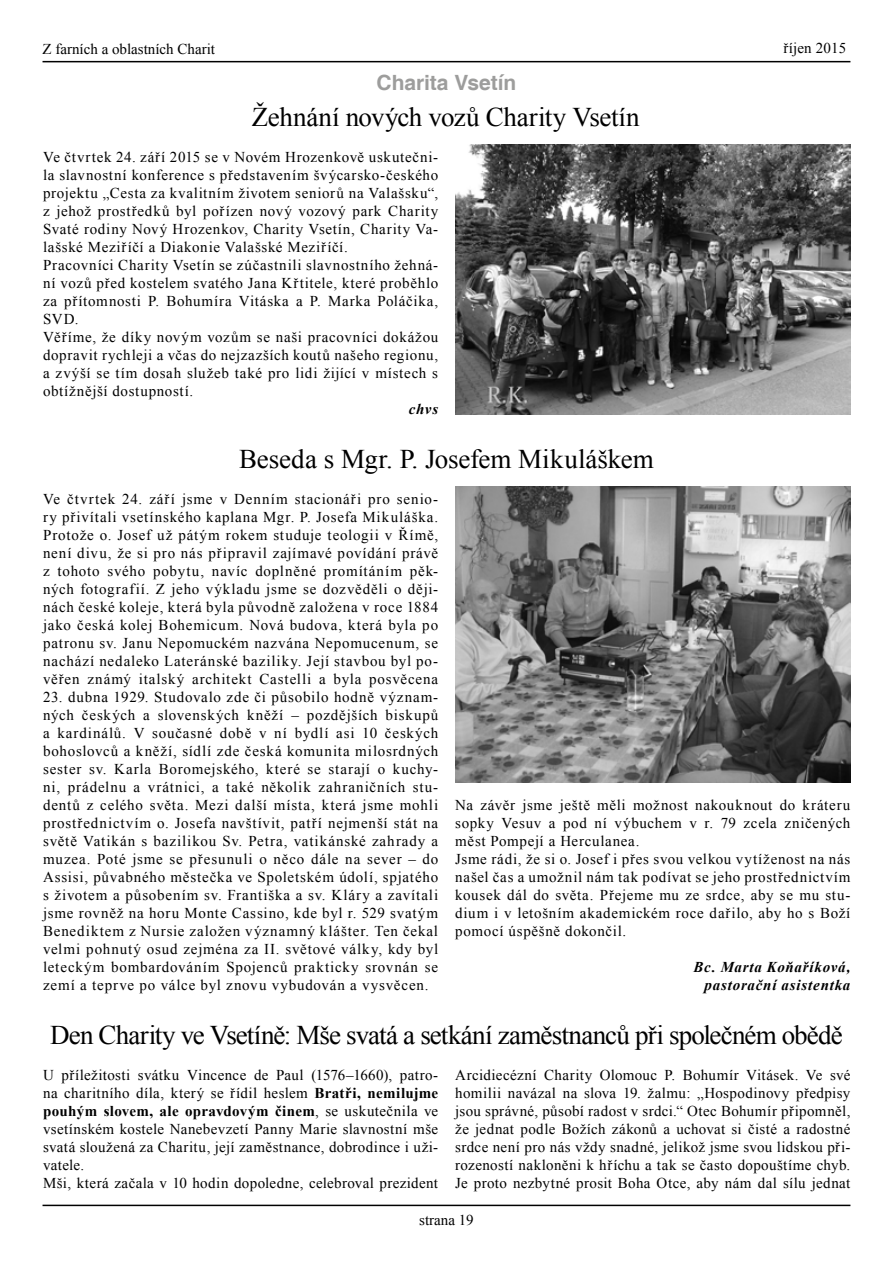
<style>
.page{position:relative;width:893px;height:1263px;background:#fff}
.page>*{position:absolute;margin:0;border:0;box-sizing:border-box;transform-origin:0 0}
.t1{font:27px "Times New Roman";letter-spacing:-.02em;color:#000}
.t2{font:27px "Times New Roman";color:#000}
.t3{font:700 21px "Helvetica";color:#9d9d9c}
.t4{font:15px/18px "Times New Roman";letter-spacing:.04em;color:#000;text-align:justify}
.t5{font:italic 700 15px/18px "Times New Roman";letter-spacing:.05em;color:#000;text-align:right}
.t6{font:15px "Times New Roman";color:#000}
.t7{font:15px "Times New Roman";letter-spacing:.01em;color:#000}
.s1{font-weight:700}
</style>
<div class="page">
<hr style="left:43px;top:1205px;width:807px;height:1px;background:#000">
<hr style="left:43px;top:61px;width:807px;height:1px;background:#000">
<img style="left:455px;top:144px;width:395px;height:270px">
<img style="left:455px;top:486px;width:395px;height:297px">
<p class="t6" style="left:43px;top:38px;width:174px">Z farních a oblastních Charit</p>
<h2 class="t3" style="left:377px;top:70px;width:141px">Charita Vsetín</h2>
<h1 class="t1" style="left:252px;top:98px;width:390px">Žehnání nových vozů Charity Vsetín</h1>
<p class="t4" style="left:43px;top:148px;width:397px;text-align:left">Ve čtvrtek 24. září 2015 se v Novém Hrozenkově uskutečni&shy;la slavnostní konference s představením švýcarsko-českého projektu „Cesta za kvalitním životem seniorů na Valašsku“, z jehož prostředků byl pořízen nový vozový park Charity Svaté rodiny Nový Hrozenkov, Charity Vsetín, Charity Va&shy;lašské Meziříčí a Diakonie Valašské Meziříčí.<br>Pracovníci Charity Vsetín se zúčastnili slavnostního žehná&shy;ní vozů před kostelem svatého Jana Křtitele, které proběhlo za přítomnosti P. Bohumíra Vitáska a P. Marka Poláčika, SVD.<br>Věříme, že díky novým vozům se naši pracovníci dokážou dopravit rychleji a včas do nejzazších koutů našeho regionu, a zvýší se tím dosah služeb také pro lidi žijící v místech s obtížnější dostupností.</p>
<p class="t5" style="left:409px;top:400px;width:31px">chvs</p>
<h1 class="t2" style="left:239px;top:440px;width:416px">Beseda s Mgr. P. Josefem Mikuláškem</h1>
<p class="t7" style="left:784px;top:37px;width:64px">říjen 2015</p>
<p class="t4" style="left:43px;top:490px;width:397px">Ve čtvrtek 24. září jsme v Denním stacionáři pro senio&shy;ry přivítali vsetínského kaplana Mgr. P. Josefa Mikuláška.<br>Protože o. Josef už pátým rokem studuje teologii v Římě, není divu, že si pro nás připravil zajímavé povídání právě z tohoto svého pobytu, navíc doplněné promítáním pěk&shy;ných fotografií. Z jeho výkladu jsme se dozvěděli o ději&shy;nách české koleje, která byla původně založena v roce 1884 jako česká kolej Bohemicum. Nová budova, která byla po patronu sv. Janu Nepomuckém nazvána Nepomucenum, se nachází nedaleko Lateránské baziliky. Její stavbou byl po&shy;věřen známý italský architekt Castelli a byla posvěcena</p>
<p class="t4" style="left:43px;top:688px;width:397px">23. dubna 1929. Studovalo zde či působilo hodně význam&shy;ných českých a slovenských kněží – pozdějších biskupů a kardinálů. V současné době v ní bydlí asi 10 českých bohoslovců a kněží, sídlí zde česká komunita milosrdných sester sv. Karla Boromejského, které se starají o kuchy&shy;ni, prádelnu a vrátnici, a také několik zahraničních stu&shy;dentů z celého světa. Mezi další místa, která jsme mohli prostřednictvím o. Josefa navštívit, patří nejmenší stát na světě Vatikán s bazilikou Sv. Petra, vatikánské zahrady a muzea. Poté jsme se přesunuli o něco dále na sever – do Assisi, půvabného městečka ve Spoletském údolí, spjatého s životem a působením sv. Františka a sv. Kláry a zavítali jsme rovněž na horu Monte Cassino, kde byl r. 529 svatým Benediktem z Nursie založen významný klášter. Ten čekal velmi pohnutý osud zejména za II. světové války, kdy byl leteckým bombardováním Spojenců prakticky srovnán se zemí a teprve po válce byl znovu vybudován a vysvěcen.</p>
<p class="t4" style="left:455px;top:796px;width:397px;text-align:left">Na závěr jsme ještě měli možnost nakouknout do kráteru sopky Vesuv a pod ní výbuchem v r. 79 zcela zničených měst Pompejí a Herculanea.<br>Jsme rádi, že si o. Josef i přes svou velkou vytíženost na nás našel čas a umožnil nám tak podívat se jeho prostřednictvím kousek dál do světa. Přejeme mu ze srdce, aby se mu stu&shy;dium i v letošním akademickém roce dařilo, aby ho s Boží pomocí úspěšně dokončil.</p>
<p class="t5" style="left:694px;top:958px;width:158px">Bc. Marta Koňaříková, pastorační asistentka</p>
<h1 class="t1" style="left:50px;top:1016px;width:794px">Den Charity ve Vsetíně: Mše svatá a setkání zaměstnanců při společném obědě</h1>
<p class="t4" style="left:43px;top:1066px;width:397px;text-align:left">U příležitosti svátku Vincence de Paul (1576–1660), patro&shy;na charitního díla, který se řídil heslem <span class="s1">Bratři, nemilujme pouhým slovem, ale opravdovým činem</span>, se uskutečnila ve vsetínském kostele Nanebevzetí Panny Marie slavnostní mše svatá sloužená za Charitu, její zaměstnance, dobrodince i uži&shy;vatele.<br>Mši, která začala v 10 hodin dopoledne, celebroval prezident</p>
<p class="t4" style="left:455px;top:1066px;width:397px">Arcidiecézní Charity Olomouc P. Bohumír Vitásek. Ve své homilii navázal na slova 19. žalmu: „Hospodinovy předpisy jsou správné, působí radost v srdci.“ Otec Bohumír připomněl, že jednat podle Božích zákonů a uchovat si čisté a radostné srdce není pro nás vždy snadné, jelikož jsme svou lidskou při&shy;rozeností nakloněni k hříchu a tak se často dopouštíme chyb.<br>Je proto nezbytné prosit Boha Otce, aby nám dal sílu jednat</p>
<p class="t6" style="left:419px;top:1209px;width:56px">strana 19</p>
</div>
